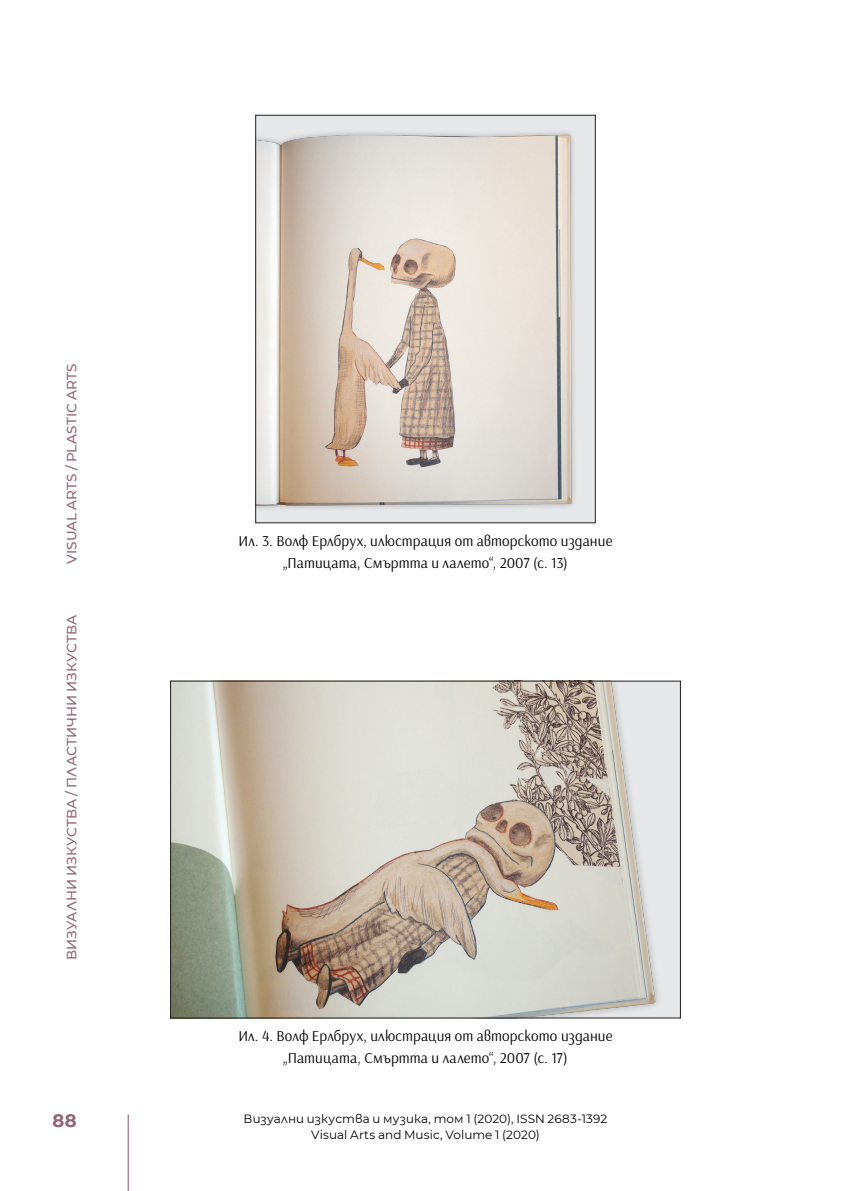
<style>
.page{position:relative;width:851px;height:1191px;background:#fff}
.page>*{position:absolute;margin:0;border:0;box-sizing:border-box;transform-origin:0 0}
.t1{font:700 18px "Montserrat";color:#936578}
.t2{font:15px/22.5px "Arsenal";letter-spacing:.01em;color:#000;text-align:center}
.t3{font:500 13.5px "Montserrat";color:#936578}
.t4{font:12px/15.8px "Montserrat";letter-spacing:.01em;color:#000;text-align:center}
</style>
<div class="page">
<hr style="left:128px;top:1114px;width:1px;height:77px;background:#936578">
<div style="left:255px;top:115px;width:340px;height:408px;background:#e6e7e9"></div>
<img style="left:257px;top:132px;width:317px;height:377px">
<div style="left:255px;top:115px;width:340px;height:408px;border:1px solid #231f20"></div>
<img style="left:172px;top:682px;width:506px;height:334px">
<p class="t3" style="left:62px;top:563px;width:202px;rotate:-90deg">VISUAL ARTS / PLASTIC ARTS</p>
<p class="t3" style="left:62px;top:959px;width:346px;rotate:-90deg">ВИЗУАЛНИ ИЗКУСТВА / ПЛАСТИЧНИ ИЗКУСТВА</p>
<p class="t1" style="left:53px;top:1107px;width:25px">88</p>
<p class="t2" style="left:238px;top:529px;width:375px">Ил. 3. Волф Ерлбрух, илюстрация от авторското издание „Патицата, Смъртта и лалето“, 2007 (с. 13)</p>
<p class="t2" style="left:238px;top:1024px;width:375px">Ил. 4. Волф Ерлбрух, илюстрация от авторското издание „Патицата, Смъртта и лалето“, 2007 (с. 17)</p>
<p class="t4" style="left:243px;top:1110px;width:365px">Визуални изкуства и музика, том 1 (2020), ISSN 2683-1392<br>Visual Arts and Music, Volume 1 (2020)</p>
</div>
